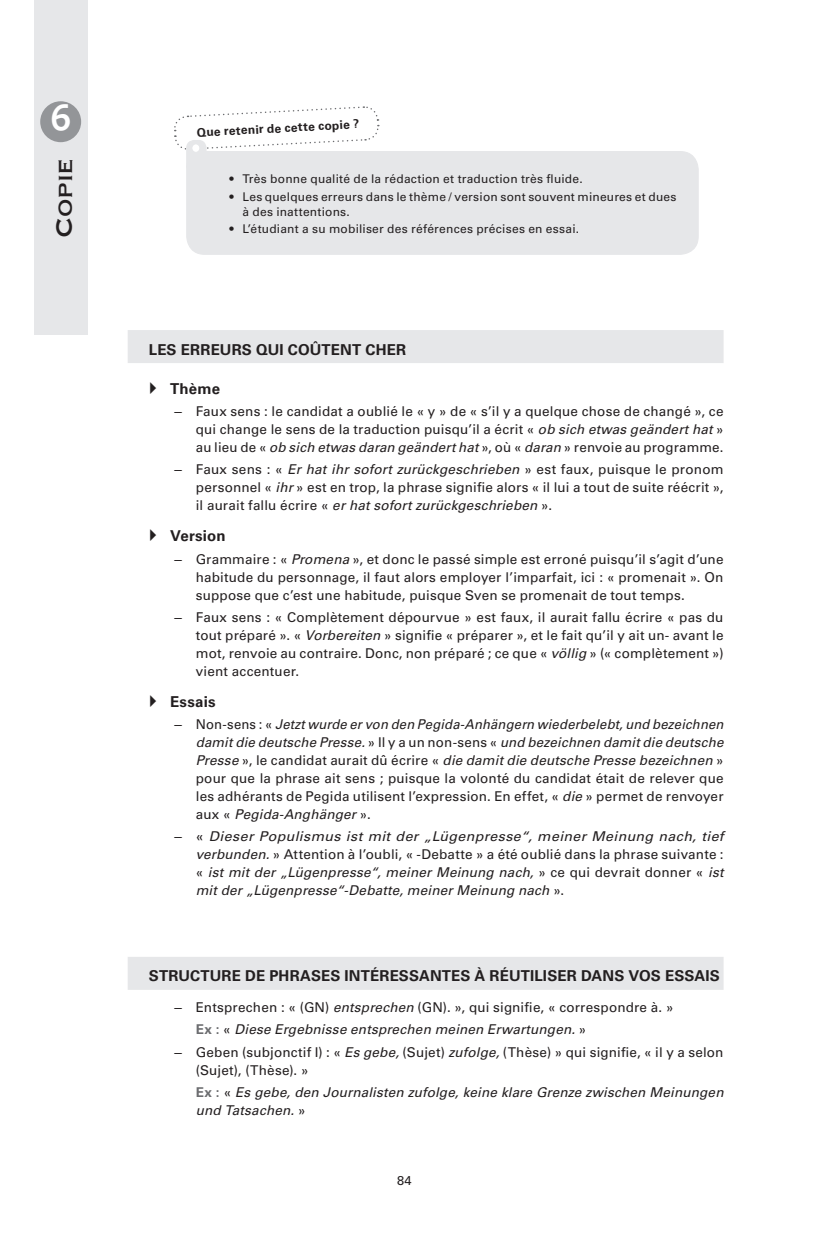
<style>
.page{position:relative;width:830px;height:1234px;background:#fff}
.page>*{position:absolute;margin:0;border:0;box-sizing:border-box;transform-origin:0 0}
.t1{font:700 37.5px "Scala Sans";color:#fff}
.t2{font:30px "Copperplate";letter-spacing:-.03em;color:#231f20}
.t3{font:700 15px "Univers LT Std";letter-spacing:.01em;color:#231f20}
.t4{font:13.5px/18px "Univers LT Std";letter-spacing:.01em;color:#231f20;text-align:justify}
.t5{font:italic 13.5px/18px "Univers LT Std";letter-spacing:.01em;color:#231f20;text-align:justify;scale:1.05 1}
.t6{font:italic 13.5px/22.2px "Univers LT Std";letter-spacing:.01em;color:#231f20}
.t7{font:12.75px "Univers LT Std";color:#231f20}
.t8{font:12px/15px "Univers LT Std";letter-spacing:.015em;color:#231f20}
.t9{font:700 12px "Univers LT Std";color:#231f20}
.s1{font-style:italic}
.s2{font-style:normal}
.s3{font-weight:700;color:#6c6d70}
.s4{font-weight:700;font-style:normal;color:#6c6d70}
</style>
<div class="page">
<div style="left:34px;top:0;width:53px;height:335px;background:#e6e7e9"></div>
<div style="left:40px;top:101px;width:41px;height:41px;background:#939598;border-radius:50%"></div>
<div style="left:128px;top:330px;width:595px;height:33px;background:#e6e7e9"></div>
<div style="left:128px;top:956px;width:595px;height:33px;background:#e6e7e9"></div>
<svg style="left:174px;top:106px;width:205px;height:44px"></svg>
<div style="left:187px;top:140px;width:19px;height:34px;background:#e6e7e9;border-radius:8px"></div>
<div style="left:186px;top:140px;width:20px;height:34px;border:1px solid #e6e7e9;border-radius:8px"></div>
<div style="left:187px;top:151px;width:510px;height:103px;background:#e6e7e9;border-radius:18px"></div>
<div style="left:186px;top:151px;width:512px;height:104px;border:1px solid #e6e7e9;border-radius:18px"></div>
<div style="left:192px;top:144px;width:8px;height:8px;background:#fff;border-radius:50%"></div>
<div style="left:191px;top:143px;width:9px;height:10px;border:1px solid #e6e7e9;border-radius:50%"></div>
<h1 class="t1" style="left:50px;top:102px;width:22px">6</h1>
<h2 class="t2" style="left:49px;top:238px;width:81px;rotate:-90deg">Copie</h2>
<p class="t9" style="left:196px;top:128px;width:164px;rotate:-3deg">Que retenir de cette copie ?</p>
<p class="t8" style="left:229px;top:172px;width:354px">• Très bonne qualité de la rédaction et traduction très fluide.</p>
<p class="t8" style="left:242px;top:189px;width:435px;text-indent:-13px">• Les quelques erreurs dans le thème / version sont souvent mineures et dues à des inattentions.</p>
<p class="t8" style="left:229px;top:222px;width:351px">• L’étudiant a su mobiliser des références précises en essai.</p>
<p class="t3" style="left:149px;top:343px;width:258px">LES ERREURS QUI COÛTENT CHER</p>
<p class="t3" style="left:149px;top:382px;width:73px">▸ Thème</p>
<p class="t4" style="left:196px;top:403px;width:529px">Faux sens : le candidat a oublié le « y » de « s’il y a quelque chose de changé », ce qui change le sens de la traduction puisqu’il a écrit « <span class="s1">ob sich etwas geändert hat</span> » au lieu de « <span class="s1">ob sich etwas daran geändert hat</span> », où « <span class="s1">daran</span> » renvoie au programme.</p>
<p class="t4" style="left:196px;top:461px;width:529px">Faux sens : « <span class="s1">Er hat ihr sofort zurückgeschrieben</span> » est faux, puisque le pronom personnel « <span class="s1">ihr</span> » est en trop, la phrase signifie alors « il lui a tout de suite réécrit », il aurait fallu écrire « <span class="s1">er hat sofort zurückgeschrieben</span> ».</p>
<p class="t3" style="left:149px;top:530px;width:78px">▸ Version</p>
<p class="t4" style="left:196px;top:550px;width:529px">Grammaire : « <span class="s1">Promena</span> », et donc le passé simple est erroné puisqu’il s’agit d’une habitude du personnage, il faut alors employer l’imparfait, ici : « promenait ». On suppose que c’est une habitude, puisque Sven se promenait de tout temps.</p>
<p class="t4" style="left:196px;top:608px;width:529px">Faux sens : « Complètement dépourvue » est faux, il aurait fallu écrire « pas du tout préparé ». « <span class="s1">Vorbereiten</span> » signifie « préparer », et le fait qu’il y ait un- avant le mot, renvoie au contraire. Donc, non préparé ; ce que « <span class="s1">völlig</span> » (« complètement ») vient accentuer.</p>
<p class="t3" style="left:149px;top:695px;width:68px">▸ Essais</p>
<p class="t4" style="left:196px;top:715px;width:529px">Non-sens : « <span class="s1">Jetzt wurde er von den Pegida-Anhängern wiederbelebt, und bezeichnen damit die deutsche Presse.</span> » Il y a un non-sens « <span class="s1">und bezeichnen damit die deutsche Presse</span> », le candidat aurait dû écrire « <span class="s1">die damit die deutsche Presse bezeichnen</span> » pour que la phrase ait sens ; puisque la volonté du candidat était de relever que les adhérants de Pegida utilisent l’expression. En effet, « <span class="s1">die</span> » permet de renvoyer aux « <span class="s1">Pegida-Anghänger</span> ».</p>
<p class="t5" style="left:196px;top:828px;width:504px"><span class="s2">«</span> Dieser Populismus ist mit der „Lügenpresse“, meiner Meinung nach, tief verbunden. <span class="s2">» Attention à l’oubli, « -Debatte » a été oublié dans la phrase suivante : «</span> ist mit der „Lügenpresse“, meiner Meinung nach, <span class="s2">» ce qui devrait donner «</span> ist mit der „Lügenpresse“-Debatte, meiner Meinung nach <span class="s2">».</span></p>
<p class="t3" style="left:149px;top:969px;width:572px">STRUCTURE DE PHRASES INTÉRESSANTES À RÉUTILISER DANS VOS ESSAIS</p>
<p class="t4" style="left:196px;top:996px;width:529px;line-height:22.2px;text-align:left">Entsprechen : « (GN) <span class="s1">entsprechen</span> (GN). », qui signifie, « correspondre à. »<br><span class="s3">Ex :</span> « <span class="s1">Diese Ergebnisse entsprechen meinen Erwartungen.</span> »<br>Geben (subjonctif I) : « <span class="s1">Es gebe,</span> (Sujet) <span class="s1">zufolge,</span> (Thèse) » qui signifie, « il y a selon</p>
<p class="t6" style="left:196px;top:1059px;width:529px"><span class="s2">(Sujet), (Thèse). »<br></span><span class="s4">Ex :</span> <span class="s2">«</span> Es gebe, den Journalisten zufolge, keine klare Grenze zwischen Meinungen</p>
<p class="t6" style="left:196px;top:1099px;width:111px">und Tatsachen. <span class="s2">»</span></p>
<p class="t7" style="left:397px;top:1175px;width:16px">84</p>
</div>
